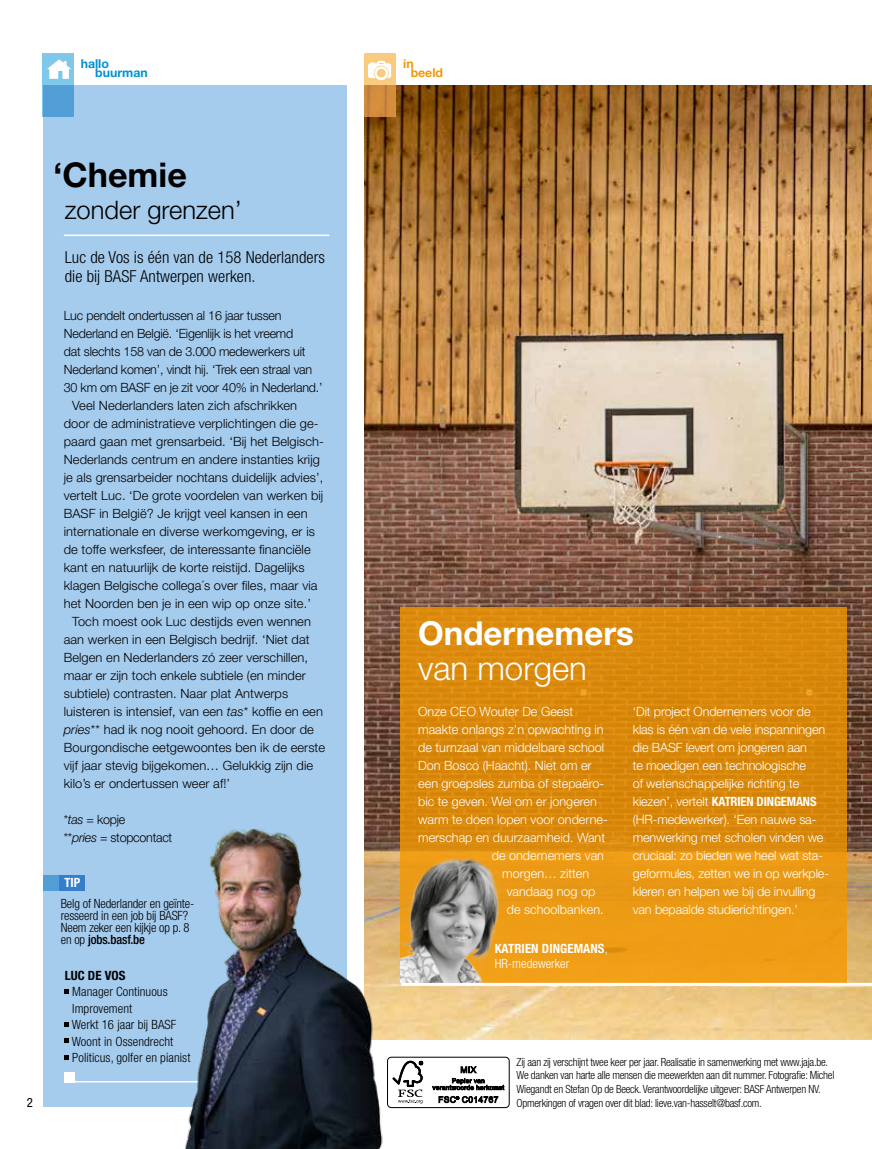
<style>
.page{position:relative;width:872px;height:1149px;background:#fff}
.page>*{position:absolute;margin:0;border:0;box-sizing:border-box;transform-origin:0 0}
.t1{font:700 34.05px "Helvetica Neue LT Std";color:#000}
.t2{font:700 33px "Helvetica Neue LT Std";color:#fff}
.t3{font:300 33px "Helvetica Neue LT Std";color:#fff}
.t4{font:300 25.5px "Helvetica Neue LT Std";color:#000}
.t5{font:300 condensed 16.5px/19.5px "Helvetica Neue LT Std";letter-spacing:.005em;color:#000}
.t6{font:300 12.75px "Helvetica Neue LT Std";letter-spacing:.005em;color:#000}
.t7{font:300 12.75px/18px "Helvetica Neue LT Std";letter-spacing:-.01em;color:#fff}
.t8{font:300 12.75px "Helvetica Neue LT Std";letter-spacing:-.015em;color:#000}
.t9{font:300 condensed 12.75px/16.5px "Helvetica Neue LT Std";letter-spacing:.005em;color:#000}
.t10{font:700 condensed 12.75px/15px "Helvetica Neue LT Std";letter-spacing:.005em;color:#fff}
.t11{font:300 12.75px/18px "Helvetica Neue LT Std";letter-spacing:-.02em;color:#000}
.t12{font:700 condensed 12.75px "Helvetica Neue LT Std";letter-spacing:.005em;color:#000}
.t13{font:condensed 12.75px "Helvetica Neue LT Std";color:#000}
.t14{font:700 12.3px/9.8px "Helvetica Neue LT Std";color:#0091d3}
.t15{font:700 12.3px/9.6px "Helvetica Neue LT Std";color:#f49800}
.t16{font:300 condensed 11.25px/13.5px "Helvetica Neue LT Std";letter-spacing:-.02em;color:#000}
.s1{font-style:italic}
.s2{font-weight:500}
.s3{font-weight:300}
.s4{font-weight:700;font-stretch:condensed}
</style>
<div class="page">
<img style="left:364px;top:85px;width:508px;height:954px">
<div style="left:43px;top:85px;width:303px;height:1021px;background:#a5cbed"></div>
<hr style="left:64px;top:234px;width:265px;height:2px;background:#fff">
<svg style="left:43px;top:53px;width:31px;height:64px;fill:#529fd8"></svg>
<svg style="left:47px;top:59px;width:24px;height:20px"></svg>
<div style="left:387px;top:1056px;width:122px;height:51px;border:1px solid #000;border-radius:4px"></div>
<svg style="left:392px;top:1060px;width:31px;height:43px"></svg>
<svg style="left:432px;top:1066px;width:72px;height:36px"></svg>
<svg style="left:43px;top:875px;width:42px;height:15px"></svg>
<hr style="left:69px;top:1080px;width:141px;height:2px;background:#fff">
<div style="left:64px;top:1071px;width:10px;height:11px;background:#fff"></div>
<img style="left:168px;top:816px;width:221px;height:332px">
<svg style="left:65px;top:989px;width:4px;height:3px"></svg>
<svg style="left:65px;top:1022px;width:4px;height:3px"></svg>
<svg style="left:65px;top:1038px;width:4px;height:4px"></svg>
<svg style="left:65px;top:1055px;width:4px;height:3px"></svg>
<svg style="left:400px;top:607px;width:446px;height:375px;fill:#dc8c0f"></svg>
<hr style="left:401px;top:982px;width:471px;height:3px;background:#fff">
<svg style="left:364px;top:53px;width:32px;height:64px;fill:#d58e3e"></svg>
<svg style="left:368px;top:61px;width:23px;height:19px"></svg>
<img style="left:400px;top:845px;width:106px;height:137px">
<p class="t14" style="left:95px;top:58px;width:54px;text-indent:-15px">hallo buurman</p>
<p class="t13" style="left:27px;top:1094px;width:8px">2</p>
<h1 class="t1" style="left:53px;top:154px;width:135px">‘Chemie</h1>
<h3 class="t4" style="left:65px;top:194px;width:179px">zonder grenzen’</h3>
<p class="t5" style="left:65px;top:247px;width:262px">Luc de Vos is één van de 158 Nederlanders die bij BASF Antwerpen werken.</p>
<p class="t8" style="left:64px;top:307px;width:219px">Luc pendelt ondertussen al 16 jaar tussen</p>
<p class="t8" style="left:64px;top:325px;width:231px">Nederland en België. ‘Eigenlijk is het vreemd</p>
<p class="t8" style="left:64px;top:343px;width:243px">dat slechts 158 van de 3.000 medewerkers uit</p>
<p class="t8" style="left:64px;top:361px;width:250px">Nederland komen’, vindt hij. ‘Trek een straal van</p>
<p class="t8" style="left:64px;top:379px;width:260px">30 km om BASF en je zit voor 40% in Nederland.’</p>
<p class="t6" style="left:72px;top:397px;width:226px">Veel Nederlanders laten zich afschrikken</p>
<p class="t6" style="left:64px;top:415px;width:256px">door de administratieve verplichtingen die ge-</p>
<p class="t6" style="left:64px;top:433px;width:262px">paard gaan met grensarbeid. ‘Bij het Belgisch-</p>
<p class="t6" style="left:64px;top:451px;width:258px">Nederlands centrum en andere instanties krijg</p>
<p class="t6" style="left:64px;top:469px;width:261px">je als grensarbeider nochtans duidelijk advies’,</p>
<p class="t6" style="left:64px;top:487px;width:261px">vertelt Luc. ‘De grote voordelen van werken bij</p>
<p class="t6" style="left:64px;top:505px;width:245px">BASF in België? Je krijgt veel kansen in een</p>
<p class="t6" style="left:64px;top:523px;width:253px">internationale en diverse werkomgeving, er is</p>
<p class="t6" style="left:64px;top:541px;width:248px">de toffe werksfeer, de interessante financiële</p>
<p class="t6" style="left:64px;top:559px;width:242px">kant en natuurlijk de korte reistijd. Dagelijks</p>
<p class="t6" style="left:64px;top:577px;width:255px">klagen Belgische collega´s over files, maar via</p>
<p class="t6" style="left:64px;top:595px;width:249px">het Noorden ben je in een wip op onze site.’</p>
<p class="t6" style="left:72px;top:613px;width:240px">Toch moest ook Luc destijds even wennen</p>
<p class="t6" style="left:64px;top:631px;width:247px">aan werken in een Belgisch bedrijf. ‘Niet dat</p>
<p class="t6" style="left:64px;top:649px;width:246px">Belgen en Nederlanders zó zeer verschillen,</p>
<p class="t6" style="left:64px;top:667px;width:244px">maar er zijn toch enkele subtiele (en minder</p>
<p class="t6" style="left:64px;top:685px;width:226px">subtiele) contrasten. Naar plat Antwerps</p>
<p class="t6" style="left:64px;top:703px;width:261px">luisteren is intensief, van een <span class="s1">tas</span>* koffie en een</p>
<p class="t6" style="left:64px;top:721px;width:251px"><span class="s1">pries</span>** had ik nog nooit gehoord. En door de</p>
<p class="t6" style="left:64px;top:739px;width:263px">Bourgondische eetgewoontes ben ik de eerste</p>
<p class="t6" style="left:64px;top:757px;width:251px">vijf jaar stevig bijgekomen… Gelukkig zijn die</p>
<p class="t6" style="left:64px;top:775px;width:168px">kilo’s er ondertussen weer af!’</p>
<p class="t11" style="left:64px;top:810px;width:110px">*<span class="s1">tas</span> = kopje<br>**<span class="s1">pries</span> = stopcontact</p>
<p class="t10" style="left:65px;top:874px;width:17px">TIP</p>
<p class="t9" style="left:61px;top:897px;width:135px;line-height:12px">Belg of Nederlander en geïnte&shy;resseerd in een job bij BASF?<br>Neem zeker een kijkje op p. 8 en op <span class="s2">jobs.basf.be</span></p>
<p class="t12" style="left:65px;top:966px;width:62px">LUC DE VOS</p>
<p class="t9" style="left:72px;top:982px;width:120px">Manager Continuous<br>Improvement<br>Werkt 16 jaar bij BASF<br>Woont in Ossendrecht<br>Politicus, golfer en pianist</p>
<p class="t15" style="left:411px;top:58px;width:34px;text-indent:-7px">in beeld</p>
<h2 class="t2" style="left:418px;top:612px;width:217px">Ondernemers</h2>
<h2 class="t3" style="left:418px;top:647px;width:170px">van morgen</h2>
<p class="t7" style="left:418px;top:701px;width:157px">Onze CEO Wouter De Geest</p>
<p class="t7" style="left:418px;top:719px;width:187px">maakte onlangs z’n opwachting in</p>
<p class="t7" style="left:418px;top:737px;width:187px">de turnzaal van middelbare school</p>
<p class="t7" style="left:418px;top:755px;width:175px">Don Bosco (Haacht). Niet om er</p>
<p class="t7" style="left:418px;top:773px;width:187px">een groepsles zumba of stepaëro-</p>
<p class="t7" style="left:418px;top:791px;width:180px">bic te geven. Wel om er jongeren</p>
<p class="t7" style="left:418px;top:809px;width:191px">warm te doen lopen voor onderne-</p>
<p class="t7" style="left:418px;top:827px;width:188px">merschap en duurzaamheid. Want</p>
<p class="t7" style="left:492px;top:845px;width:114px">de ondernemers van</p>
<p class="t7" style="left:502px;top:863px;width:88px">morgen… zitten</p>
<p class="t7" style="left:507px;top:881px;width:90px">vandaag nog op</p>
<p class="t7" style="left:507px;top:899px;width:98px">de schoolbanken.</p>
<p class="t10" style="left:494px;top:940px;width:115px">KATRIEN DINGEMANS<span class="s3">,<br>HR-medewerker</span></p>
<p class="t7" style="left:633px;top:701px;width:198px">‘Dit project Ondernemers voor de klas is één van de vele inspanningen die BASF levert om jongeren aan<br>te moedigen een technologische<br>of wetenschappelijke richting te kiezen’, vertelt <span class="s4">KATRIEN DINGEMANS </span>(HR-medewerker). ‘Een nauwe sa&shy;menwerking met scholen vinden we cruciaal: zo bieden we heel wat sta&shy;geformules, zetten we in op werkple&shy;kleren en helpen we bij de invulling van bepaalde studierichtingen.’</p>
<p class="t16" style="left:516px;top:1054px;width:319px">Zij aan zij verschijnt twee keer per jaar. Realisatie in samenwerking met www.jaja.be.<br>We danken van harte alle mensen die meewerkten aan dit nummer. Fotografie: Michel Wiegandt en Stefan Op de Beeck. Verantwoordelijke uitgever: BASF Antwerpen NV.<br>Opmerkingen of vragen over dit blad: lieve.van-hasselt@basf.com.</p>
</div>
